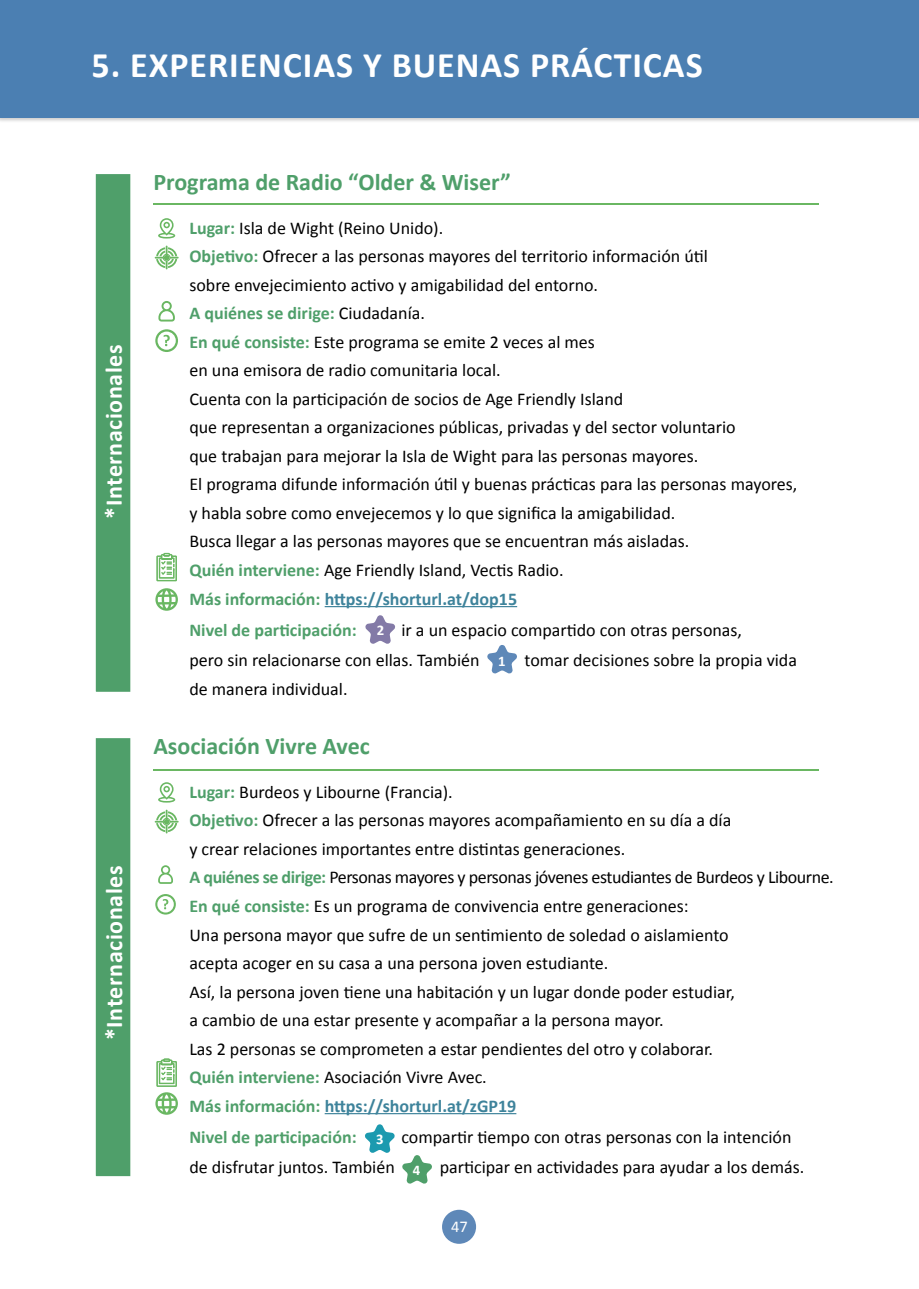
<style>
.page{position:relative;width:919px;height:1289px;background:#fff}
.page>*{position:absolute;margin:0;border:0;box-sizing:border-box;transform-origin:0 0}
.t1{font:700 36px "Calibri";letter-spacing:.025em;color:#fff}
.t2{font:700 24px "Calibri";color:#4f9f6a}
.t3{font:700 24px "Calibri";letter-spacing:.025em;color:#fff}
.t4{font:18px/28.5px "Calibri";color:#000}
.t5{font:700 18px "Calibri";color:#4f9f6a}
.t6{font:16.5px "Calibri";color:#fff}
.t7{font:700 14.7px "Calibri";color:#fff}
.s1{font-weight:700;color:#4f9f6a}
.s2{font-weight:700;color:#3e839b}
</style>
<div class="page">
<hr style="left:153px;top:204px;width:665px;height:1px;background:#6ab762">
<div style="left:96px;top:174px;width:34px;height:517px;background:#4f9f6a"></div>
<hr style="left:324px;top:606px;width:193px;height:1px;background:#3e839b">
<svg style="left:158px;top:218px;width:17px;height:20px"></svg>
<svg style="left:158px;top:301px;width:17px;height:20px"></svg>
<svg style="left:155px;top:329px;width:23px;height:23px"></svg>
<svg style="left:155px;top:245px;width:24px;height:24px"></svg>
<svg style="left:156px;top:553px;width:21px;height:28px"></svg>
<svg style="left:155px;top:588px;width:23px;height:23px"></svg>
<svg style="left:487px;top:645px;width:30px;height:29px"></svg>
<div style="left:442px;top:1209px;width:34px;height:34px;background:#5e88b8;border-radius:50%"></div>
<div style="left:0;top:0;width:918px;height:118px;background:#4b7fb2"></div>
<hr style="left:153px;top:769px;width:665px;height:1px;background:#6ab762">
<div style="left:96px;top:738px;width:34px;height:438px;background:#4f9f6a"></div>
<hr style="left:324px;top:1113px;width:192px;height:1px;background:#3e839b">
<svg style="left:158px;top:782px;width:17px;height:20px"></svg>
<svg style="left:158px;top:865px;width:15px;height:18px"></svg>
<svg style="left:155px;top:894px;width:21px;height:20px"></svg>
<svg style="left:155px;top:809px;width:24px;height:24px"></svg>
<svg style="left:156px;top:1058px;width:21px;height:28px"></svg>
<svg style="left:155px;top:1092px;width:23px;height:22px"></svg>
<svg style="left:365px;top:1124px;width:30px;height:29px"></svg>
<svg style="left:402px;top:1155px;width:30px;height:29px"></svg>
<svg style="left:365px;top:615px;width:30px;height:29px"></svg>
<h1 class="t1" style="left:91px;top:40px;width:612px">5. EXPERIENCIAS Y BUENAS PRÁCTICAS</h1>
<h2 class="t3" style="left:97px;top:519px;width:176px;rotate:-90deg">*Internacionales</h2>
<h2 class="t3" style="left:97px;top:1040px;width:176px;rotate:-90deg">*Internacionales</h2>
<h2 class="t2" style="left:153px;top:165px;width:359px">Programa de Radio “Older &amp; Wiser”</h2>
<p class="t4" style="left:189px;top:213px;width:609px"><span class="s1">Lugar:</span> Isla de Wight (Reino Unido).<br><span class="s1">Objetivo:</span> Ofrecer a las personas mayores del territorio información útil<br>sobre envejecimiento activo y amigabilidad del entorno.<br><span class="s1">A quiénes se dirige:</span> Ciudadanía.<br><span class="s1">En qué consiste:</span> Este programa se emite 2 veces al mes<br>en una emisora de radio comunitaria local.<br>Cuenta con la participación de socios de Age Friendly Island<br>que representan a organizaciones públicas, privadas y del sector voluntario<br>que trabajan para mejorar la Isla de Wight para las personas mayores.<br>El programa difunde información útil y buenas prácticas para las personas mayores, y habla sobre como envejecemos y lo que significa la amigabilidad.<br>Busca llegar a las personas mayores que se encuentran más aisladas.<br><span class="s1">Quién interviene:</span> Age Friendly Island, Vectis Radio.<br><span class="s1">Más información:</span> <span class="s2">https://shorturl.at/dop15</span></p>
<p class="t5" style="left:189px;top:617px;width:169px">Nivel de participación:</p>
<p class="t4" style="left:189px;top:614px;width:554px;line-height:30px;text-indent:212px">ir a un espacio compartido con otras personas, pero sin relacionarse con ellas. También</p>
<p class="t7" style="left:377px;top:619px;width:9px">2</p>
<p class="t4" style="left:524px;top:645px;width:274px">tomar decisiones sobre la propia vida</p>
<p class="t7" style="left:498px;top:650px;width:9px">1</p>
<p class="t4" style="left:189px;top:673px;width:160px">de manera individual.</p>
<h2 class="t2" style="left:153px;top:729px;width:218px">Asociación Vivre Avec</h2>
<p class="t4" style="left:189px;top:776px;width:646px"><span class="s1">Lugar:</span> Burdeos y Libourne (Francia).<br><span class="s1">Objetivo:</span> Ofrecer a las personas mayores acompañamiento en su día a día<br>y crear relaciones importantes entre distintas generaciones.<br><span class="s1">A quiénes se dirige:</span> Personas mayores y personas jóvenes estudiantes de Burdeos y Libourne.<br><span class="s1">En qué consiste:</span> Es un programa de convivencia entre generaciones:<br>Una persona mayor que sufre de un sentimiento de soledad o aislamiento<br>acepta acoger en su casa a una persona joven estudiante.<br>Así, la persona joven tiene una habitación y un lugar donde poder estudiar,<br>a cambio de una estar presente y acompañar a la persona mayor.<br>Las 2 personas se comprometen a estar pendientes del otro y colaborar.<br><span class="s1">Quién interviene:</span> Asociación Vivre Avec.<br><span class="s1">Más información:</span> <span class="s2">https://shorturl.at/zGP19</span></p>
<p class="t5" style="left:189px;top:1124px;width:169px">Nivel de participación:</p>
<p class="t4" style="left:401px;top:1121px;width:391px">compartir tiempo con otras personas con la intención</p>
<p class="t4" style="left:189px;top:1151px;width:207px">de disfrutar juntos. También</p>
<p class="t4" style="left:439px;top:1151px;width:366px">participar en actividades para ayudar a los demás.</p>
<p class="t7" style="left:376px;top:1128px;width:9px">3</p>
<p class="t7" style="left:413px;top:1159px;width:9px">4</p>
<p class="t6" style="left:451px;top:1216px;width:18px">47</p>
</div>
